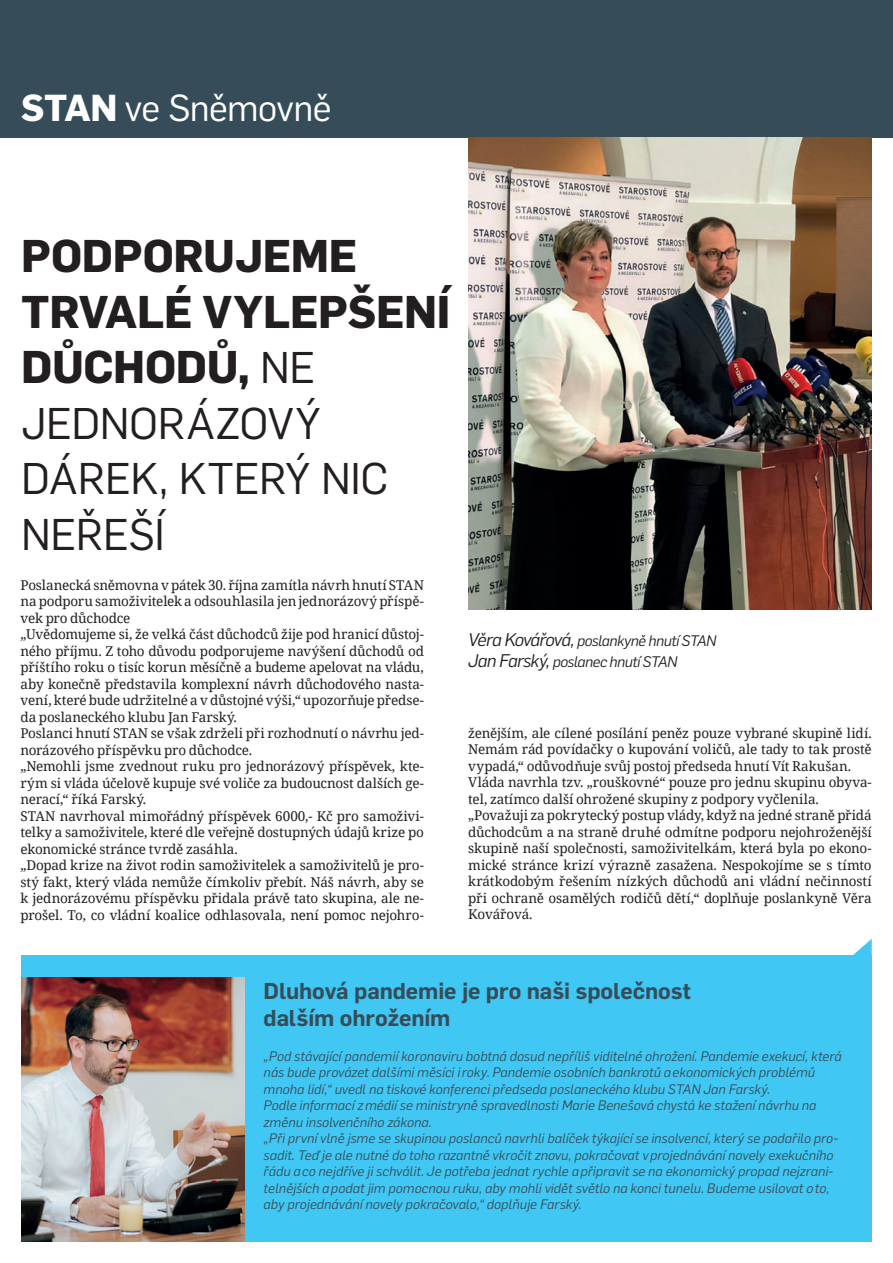
<style>
.page{position:relative;width:893px;height:1263px;background:#fff}
.page>*{position:absolute;margin:0;border:0;box-sizing:border-box;transform-origin:0 0}
.t1{font:700 45px/55.5px "Flama";letter-spacing:-.01em;color:#231f20}
.t2{font:43.5px/55.5px "Flama";letter-spacing:-.01em;color:#231f20}
.t3{font:36.9px "Flama";letter-spacing:-.015em;color:#fff}
.t4{font:600 22.5px/27px "Flama";letter-spacing:-.005em;color:#364d59}
.t5{font:italic 15px/21px "Flama";letter-spacing:-.03em;color:#231f20}
.t6{font:13.5px/16.5px "Noto Serif";letter-spacing:-.015em;color:#231f20}
.t7{font:italic 13.5px/16.5px "Flama";letter-spacing:.005em;color:#364d59}
.s1{font-weight:700}
.s2{font-weight:400;font-size:43.5px}
.s3{font-size:18px}
</style>
<div class="page">
<div style="left:0;top:0;width:893px;height:138px;background:#364d59"></div>
<img style="left:468px;top:138px;width:404px;height:471px">
<svg style="left:853px;top:939px;width:19px;height:16px"></svg>
<div style="left:21px;top:955px;width:851px;height:287px;background:#40c7f4"></div>
<img style="left:21px;top:978px;width:224px;height:264px">
<h3 class="t3" style="left:21px;top:83px;width:312px"><span class="s1">STAN</span> ve Sněmovně</h3>
<h1 class="t1" style="left:21px;top:225px;width:430px">PODPORUJEME<br>TRVALÉ VYLEPŠENÍ<br>DŮCHODŮ, <span class="s2">NE</span></h1>
<h2 class="t2" style="left:21px;top:393px;width:368px">JEDNORÁZOVÝ<br>DÁREK, KTERÝ NIC<br>NEŘEŠÍ</h2>
<p class="t6" style="left:20px;top:576px;width:405px">Poslanecká sněmovna v pátek 30. října zamítla návrh hnutí STAN na podporu samoživitelek a odsouhlasila jen jednorázový příspě&shy;vek pro důchodce<br>„Uvědomujeme si, že velká část důchodců žije pod hranicí důstoj&shy;ného příjmu. Z toho důvodu podporujeme navýšení důchodů od příštího roku o tisíc korun měsíčně a budeme apelovat na vládu, aby konečně představila komplexní návrh důchodového nasta&shy;vení, které bude udržitelné a v důstojné výši,“ upozorňuje předse&shy;da poslaneckého klubu Jan Farský.<br>Poslanci hnutí STAN se však zdrželi při rozhodnutí o návrhu jed&shy;norázového příspěvku pro důchodce.<br>„Nemohli jsme zvednout ruku pro jednorázový příspěvek, kte&shy;rým si vláda účelově kupuje své voliče za budoucnost dalších ge&shy;nerací,“ říká Farský.<br>STAN navrhoval mimořádný příspěvek 6000,- Kč pro samoživi&shy;telky a samoživitele, které dle veřejně dostupných údajů krize po ekonomické stránce tvrdě zasáhla.<br>„Dopad krize na život rodin samoživitelek a samoživitelů je pro&shy;stý fakt, který vláda nemůže čímkoliv přebít. Náš návrh, aby se k jednorázovému příspěvku přidala právě tato skupina, ale ne&shy;prošel. To, co vládní koalice odhlasovala, není pomoc nejohro-</p>
<p class="t5" style="left:468px;top:629px;width:250px"><span class="s3">Věra Kovářová,</span> poslankyně hnutí STAN<br><span class="s3">Jan Farský,</span> poslanec hnutí STAN</p>
<p class="t6" style="left:468px;top:724px;width:405px">ženějším, ale cílené posílání peněz pouze vybrané skupině lidí.<br>Nemám rád povídačky o kupování voličů, ale tady to tak prostě vypadá,“ odůvodňuje svůj postoj předseda hnutí Vít Rakušan.<br>Vláda navrhla tzv. „rouškovné“ pouze pro jednu skupinu obyva&shy;tel, zatímco další ohrožené skupiny z podpory vyčlenila. „Považuji za pokrytecký postup vlády, když na jedné straně přidá důchodcům a na straně druhé odmítne podporu nejohroženější skupině naší společnosti, samoživitelkám, která byla po ekono&shy;mické stránce krizí výrazně zasažena. Nespokojíme se s tímto krátkodobým řešením nízkých důchodů ani vládní nečinností při ochraně osamělých rodičů dětí,“ doplňuje poslankyně Věra Kovářová.</p>
<h3 class="t4" style="left:264px;top:976px;width:429px">Dluhová pandemie je pro naši společnost dalším ohrožením</h3>
<p class="t7" style="left:264px;top:1047px;width:580px">„Pod stávající pandemií koronaviru bobtná dosud nepříliš viditelné ohrožení. Pandemie exekucí, která nás bude provázet dalšími měsíci i roky. Pandemie osobních bankrotů a ekonomických problémů mnoha lidí,“ uvedl na tiskové konferenci předseda poslaneckého klubu STAN Jan Farský.<br>Podle informací z médií se ministryně spravedlnosti Marie Benešová chystá ke stažení návrhu na změnu insolvenčního zákona.<br>„Při první vlně jsme se skupinou poslanců navrhli balíček týkající se insolvencí, který se podařilo pro&shy;sadit. Teď je ale nutné do toho razantně vkročit znovu, pokračovat v projednávání novely exekučního řádu a co nejdříve ji schválit. Je potřeba jednat rychle a připravit se na ekonomický propad nejzrani&shy;telnějších a podat jim pomocnou ruku, aby mohli vidět světlo na konci tunelu. Budeme usilovat o to, aby projednávání novely pokračovalo,“ doplňuje Farský.</p>
</div>
